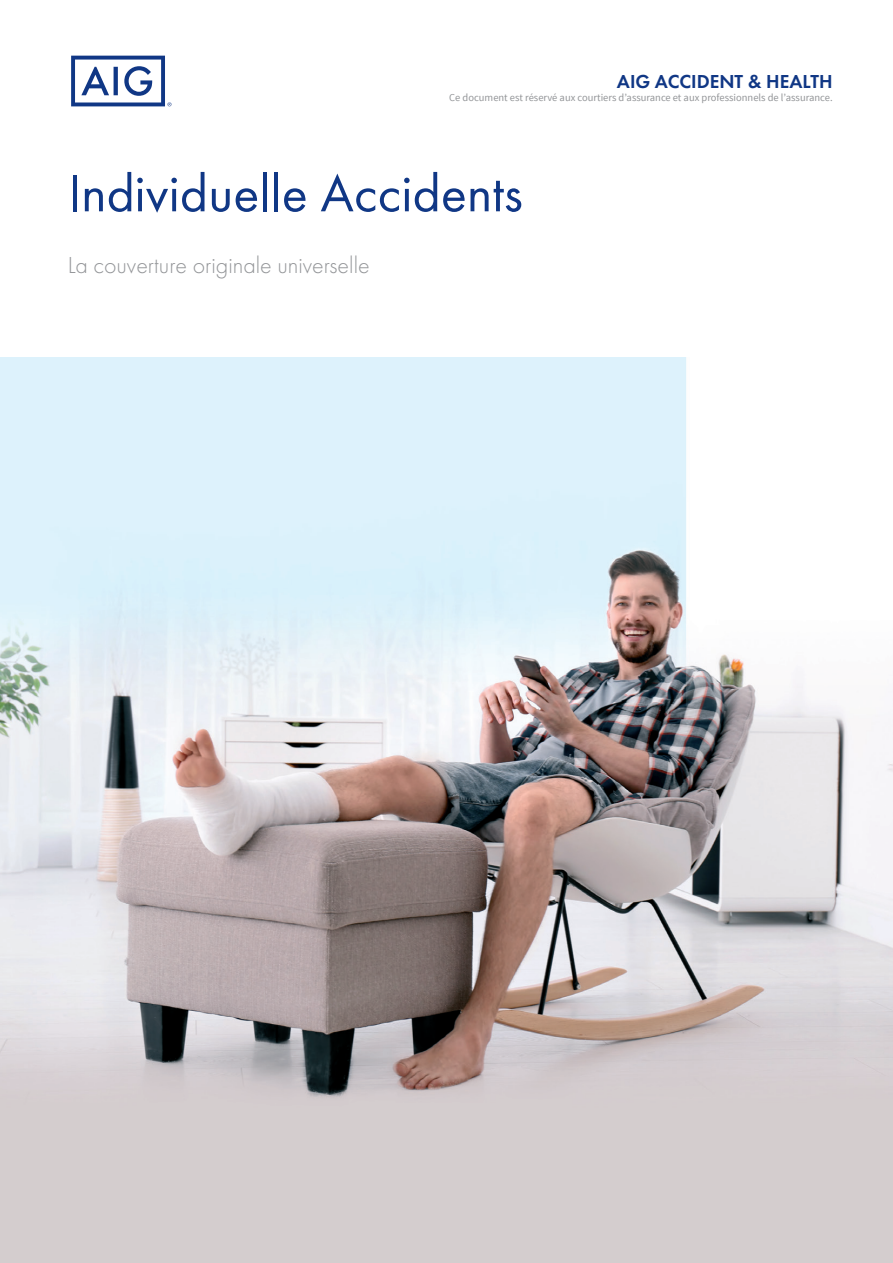
<style>
.page{position:relative;width:893px;height:1263px;background:#fff}
.page>*{position:absolute;margin:0;border:0;box-sizing:border-box;transform-origin:0 0}
.t1{font:54px "Futura PT";color:#103785}
.t2{font:300 24px "Futura PT";color:#939598}
.t3{font:600 19.5px "Futura PT";color:#103785}
.t4{font:10.5px "Source Sans Pro";color:#939598}
</style>
<div class="page">
<svg style="left:71px;top:56px;width:100px;height:50px"></svg>
<img style="left:0;top:357px;width:893px;height:906px">
<p class="t3" style="left:617px;top:70px;width:217px">AIG ACCIDENT &amp; HEALTH</p>
<p class="t4" style="left:449px;top:91px;width:385px">Ce document est réservé aux courtiers d’assurance et aux professionnels de l’assurance.</p>
<p class="t1" style="left:68px;top:161px;width:456px">Individuelle Accidents</p>
<p class="t2" style="left:68px;top:251px;width:303px">La couverture originale universelle</p>
</div>
